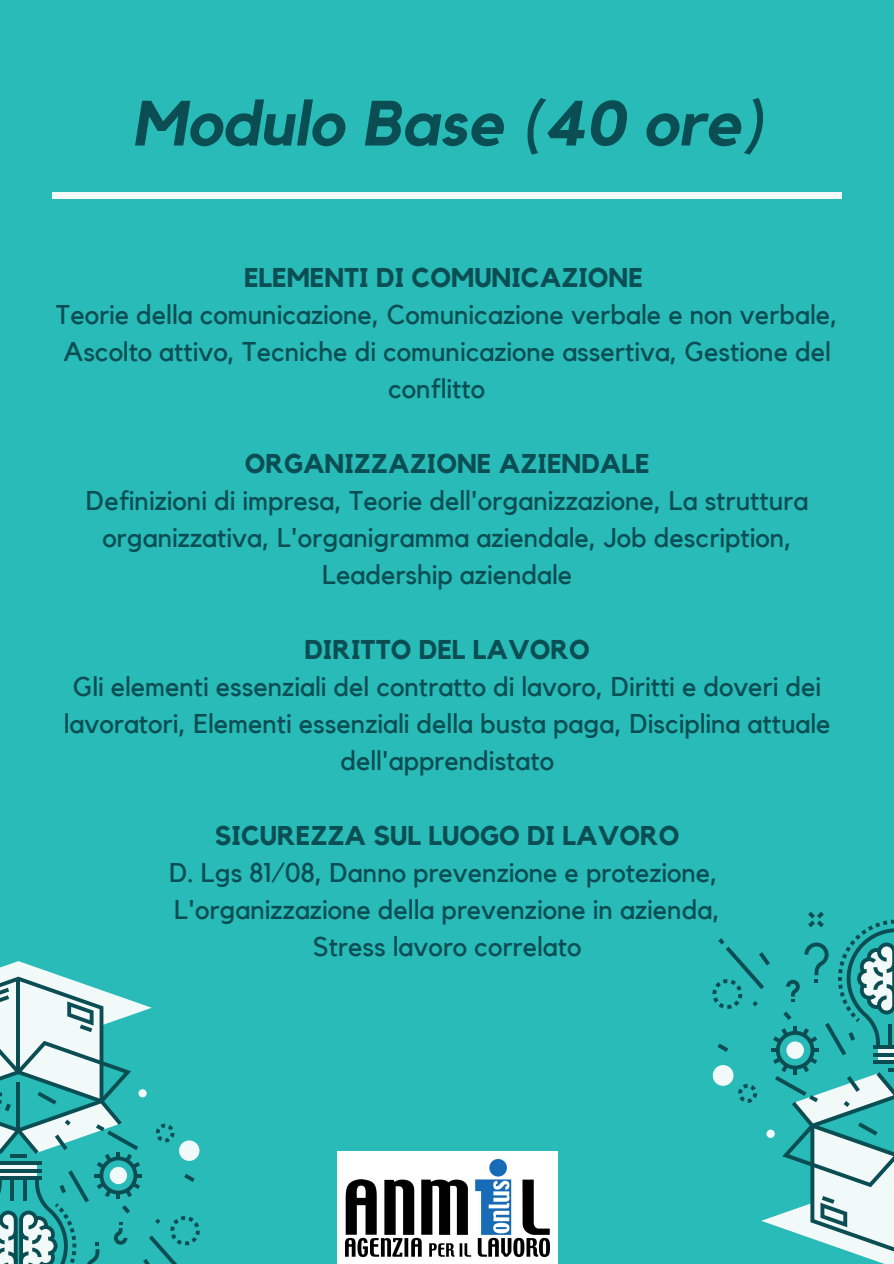
<style>
.page{position:relative;width:894px;height:1264px;background:#fff}
.page>*{position:absolute;margin:0;border:0;box-sizing:border-box;transform-origin:0 0}
.t1{font:italic 700 63px "Kollektif";color:#0a4e53}
.t2{font:27px/37.2px "Kollektif";color:#0a4e53;text-align:center}
.t3{font:700 27px "Kollektif";color:#0a4e53}
</style>
<div class="page">
<div style="left:0;top:0;width:893px;height:1263px;background:#28bbb8"></div>
<svg style="left:712px;top:911px;width:182px;height:352px"></svg>
<div style="left:712px;top:1065px;width:21px;height:20px;background:#f2f9f9;border-radius:50%"></div>
<div style="left:766px;top:1129px;width:8px;height:8px;background:#f2f9f9;border-radius:50%"></div>
<svg style="left:0;top:961px;width:200px;height:302px"></svg>
<div style="left:179px;top:1140px;width:20px;height:20px;background:#f2f9f9;border-radius:50%"></div>
<div style="left:138px;top:1089px;width:9px;height:8px;background:#f2f9f9;border-radius:50%"></div>
<div style="left:53px;top:192px;width:789px;height:7px;background:#f2f9f9"></div>
<img style="left:337px;top:1151px;width:220px;height:112px">
<h1 class="t1" style="left:132px;top:94px;width:631px">Modulo Base (40 ore)</h1>
<p class="t3" style="left:244px;top:265px;width:400px">ELEMENTI DI COMUNICAZIONE</p>
<p class="t2" style="left:56px;top:297px;width:783px">Teorie della comunicazione, Comunicazione verbale e non verbale,</p>
<p class="t2" style="left:63px;top:334px;width:768px">Ascolto attivo, Tecniche di comunicazione assertiva, Gestione del</p>
<p class="t2" style="left:388px;top:371px;width:98px">conflitto</p>
<p class="t3" style="left:245px;top:451px;width:406px">ORGANIZZAZIONE AZIENDALE</p>
<p class="t2" style="left:86px;top:483px;width:723px">Definizioni di impresa, Teorie dell'organizzazione, La struttura organizzativa, L'organigramma aziendale, Job description,<br>Leadership aziendale</p>
<p class="t3" style="left:304px;top:637px;width:287px">DIRITTO DEL LAVORO</p>
<p class="t2" style="left:64px;top:669px;width:767px">Gli elementi essenziali del contratto di lavoro, Diritti e doveri dei lavoratori, Elementi essenziali della busta paga, Disciplina attuale dell'apprendistato</p>
<p class="t3" style="left:215px;top:822px;width:466px">SICUREZZA SUL LUOGO DI LAVORO</p>
<p class="t2" style="left:169px;top:854px;width:552px">D. Lgs 81/08, Danno prevenzione e protezione,<br>L'organizzazione della prevenzione in azienda,<br>Stress lavoro correlato</p>
</div>
